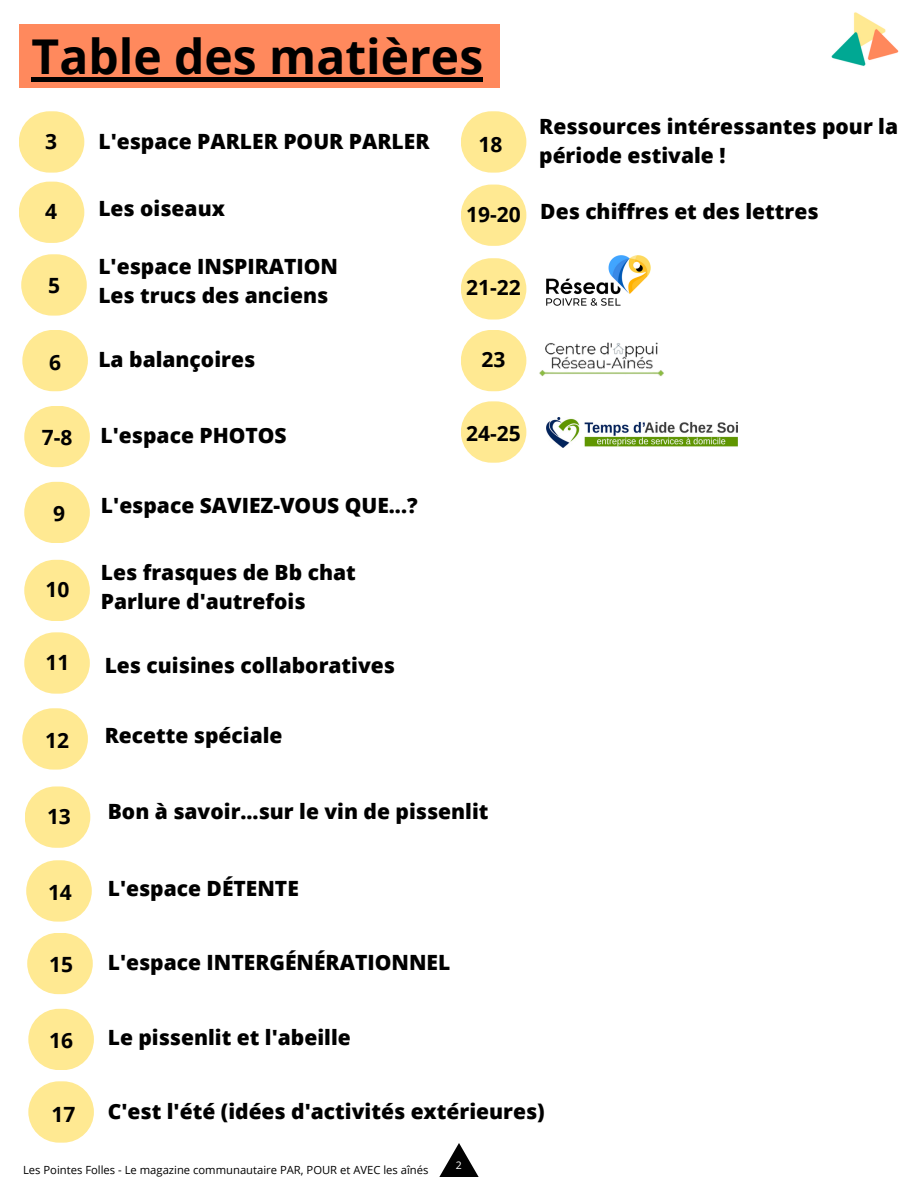
<style>
.page{position:relative;width:918px;height:1188px;background:#fff}
.page>*{position:absolute;margin:0;border:0;box-sizing:border-box;transform-origin:0 0}
.t1{font:700 48px "Open Sans";color:#000}
.t2{font:800 21px/29.2px "Open Sans";color:#000}
.t3{font:700 21px "Open Sans";color:#000}
.t4{font:11.25px "Open Sans";color:#000}
.t5{font:10.5px "Open Sans";color:#fff}
</style>
<div class="page">
<img style="left:831px;top:12px;width:68px;height:55px">
<div style="left:19px;top:24px;width:481px;height:64px;background:#ff895d"></div>
<hr style="left:32px;top:77px;width:451px;height:4px;background:#000">
<svg style="left:439px;top:1143px;width:40px;height:34px"></svg>
<div style="left:19px;top:111px;width:65px;height:62px;background:#ffe992;border-radius:31px"></div>
<div style="left:19px;top:182px;width:65px;height:61px;background:#ffe992;border-radius:31px"></div>
<img style="left:547px;top:255px;width:103px;height:51px">
<img style="left:525px;top:342px;width:139px;height:35px">
<div style="left:21px;top:254px;width:66px;height:62px;background:#ffe992;border-radius:31px"></div>
<div style="left:22px;top:330px;width:66px;height:61px;background:#ffe992;border-radius:31px"></div>
<div style="left:24px;top:406px;width:66px;height:61px;background:#ffe992;border-radius:31px"></div>
<div style="left:24px;top:482px;width:66px;height:61px;background:#ffe992;border-radius:31px"></div>
<div style="left:24px;top:560px;width:66px;height:61px;background:#ffe992;border-radius:31px"></div>
<div style="left:24px;top:632px;width:66px;height:62px;background:#ffe992;border-radius:31px"></div>
<div style="left:461px;top:330px;width:65px;height:61px;background:#ffe992;border-radius:31px"></div>
<div style="left:461px;top:258px;width:65px;height:62px;background:#ffe992;border-radius:31px"></div>
<div style="left:461px;top:185px;width:65px;height:61px;background:#ffe992;border-radius:31px"></div>
<div style="left:22px;top:708px;width:66px;height:62px;background:#ffe992;border-radius:31px"></div>
<div style="left:25px;top:786px;width:65px;height:62px;background:#ffe992;border-radius:31px"></div>
<div style="left:26px;top:860px;width:66px;height:62px;background:#ffe992;border-radius:31px"></div>
<div style="left:27px;top:933px;width:66px;height:61px;background:#ffe992;border-radius:31px"></div>
<div style="left:28px;top:1009px;width:66px;height:61px;background:#ffe992;border-radius:31px"></div>
<div style="left:28px;top:1081px;width:66px;height:62px;background:#ffe992;border-radius:31px"></div>
<div style="left:461px;top:111px;width:65px;height:62px;background:#ffe992;border-radius:31px"></div>
<img style="left:547px;top:417px;width:191px;height:30px">
<div style="left:461px;top:401px;width:65px;height:62px;background:#ffe992;border-radius:31px"></div>
<p class="t1" style="left:32px;top:22px;width:453px">Table des matières</p>
<p class="t3" style="left:45px;top:126px;width:13px">3</p>
<p class="t2" style="left:98px;top:126px;width:333px">L'espace PARLER POUR PARLER</p>
<p class="t3" style="left:479px;top:130px;width:25px">18</p>
<p class="t2" style="left:539px;top:111px;width:360px">Ressources intéressantes pour la période estivale !</p>
<p class="t3" style="left:45px;top:197px;width:13px">4</p>
<p class="t3" style="left:48px;top:271px;width:13px">5</p>
<p class="t2" style="left:98px;top:193px;width:128px">Les oiseaux</p>
<p class="t2" style="left:98px;top:251px;width:241px">L'espace INSPIRATION</p>
<p class="t2" style="left:98px;top:280px;width:231px">Les trucs des anciens</p>
<p class="t3" style="left:49px;top:348px;width:13px">6</p>
<p class="t2" style="left:98px;top:344px;width:158px">La balançoires</p>
<p class="t3" style="left:42px;top:423px;width:32px">7-8</p>
<p class="t3" style="left:53px;top:499px;width:13px">9</p>
<p class="t3" style="left:46px;top:575px;width:25px">10</p>
<p class="t3" style="left:46px;top:647px;width:25px">11</p>
<p class="t3" style="left:45px;top:725px;width:25px">12</p>
<p class="t2" style="left:101px;top:421px;width:188px">L'espace PHOTOS</p>
<p class="t2" style="left:101px;top:491px;width:318px">L'espace SAVIEZ-VOUS QUE...?</p>
<p class="t2" style="left:101px;top:557px;width:256px">Les frasques de Bb chat</p>
<p class="t2" style="left:101px;top:586px;width:206px">Parlure d'autrefois</p>
<p class="t2" style="left:105px;top:650px;width:292px">Les cuisines collaboratives</p>
<p class="t2" style="left:105px;top:720px;width:179px">Recette spéciale</p>
<p class="t3" style="left:466px;top:200px;width:56px">19-20</p>
<p class="t2" style="left:540px;top:196px;width:280px">Des chiffres et des lettres</p>
<p class="t3" style="left:466px;top:272px;width:56px">21-22</p>
<p class="t3" style="left:482px;top:345px;width:25px">23</p>
<p class="t3" style="left:466px;top:418px;width:56px">24-25</p>
<p class="t3" style="left:47px;top:801px;width:25px">13</p>
<p class="t3" style="left:48px;top:877px;width:25px">14</p>
<p class="t3" style="left:49px;top:950px;width:25px">15</p>
<p class="t3" style="left:49px;top:1026px;width:25px">16</p>
<p class="t3" style="left:52px;top:1100px;width:25px">17</p>
<p class="t2" style="left:108px;top:797px;width:382px">Bon à savoir...sur le vin de pissenlit</p>
<p class="t2" style="left:108px;top:873px;width:193px">L'espace DÉTENTE</p>
<p class="t2" style="left:108px;top:947px;width:344px">L'espace INTERGÉNÉRATIONNEL</p>
<p class="t2" style="left:108px;top:1022px;width:245px">Le pissenlit et l'abeille</p>
<p class="t2" style="left:108px;top:1097px;width:438px">C'est l'été (idées d'activités extérieures)</p>
<p class="t4" style="left:23px;top:1162px;width:407px">Les Pointes Folles - Le magazine communautaire PAR, POUR et AVEC les aînés</p>
<p class="t5" style="left:456px;top:1158px;width:7px">2</p>
</div>
